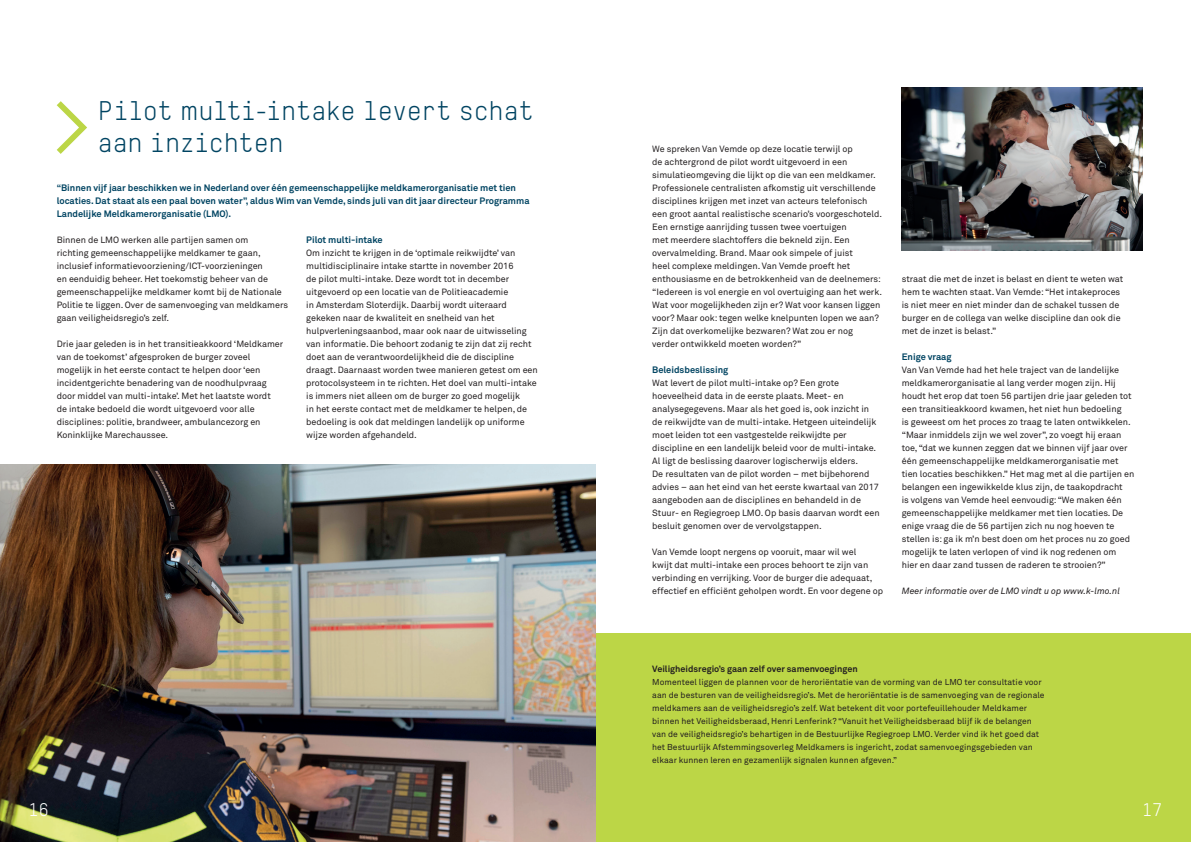
<style>
.page{position:relative;width:1191px;height:842px;background:#fff}
.page>*{position:absolute;margin:0;border:0;box-sizing:border-box;transform-origin:0 0}
.t1{font:26.5px/31.8px "TSTARTW";letter-spacing:.01em;color:#004462}
.t2{font:18px "TSTARTW";color:#fff}
.t3{font:700 9.2px/13px "Akkurat Std";color:#004462}
.t4{font:9px/13px "Akkurat Std";color:#231f20}
.t5{font:700 9px "Akkurat Std";color:#231f20}
.t6{font:italic 9px "Akkurat Std";color:#231f20}
.t7{font:8.5px/13px "Akkurat Std";letter-spacing:.005em;color:#231f20}
</style>
<div class="page">
<div style="left:595px;top:633px;width:596px;height:209px;background:#bcd646"></div>
<img style="left:0;top:464px;width:595px;height:378px">
<svg style="left:57px;top:101px;width:30px;height:53px"></svg>
<img style="left:901px;top:87px;width:241px;height:163px">
<h1 class="t1" style="left:98px;top:95px;width:437px">Pilot multi-intake levert schat aan inzichten</h1>
<p class="t3" style="left:57px;top:182px;width:474px">“Binnen vijf jaar beschikken we in Nederland over één gemeenschappelijke meldkamerorganisatie met tien locaties. Dat staat als een paal boven water”, aldus Wim van Vemde, sinds juli van dit jaar directeur Programma<br>Landelijke Meldkamerorganisatie (LMO).</p>
<p class="t4" style="left:57px;top:234px;width:233px">Binnen de LMO werken alle partijen samen om<br>richting gemeenschappelijke meldkamer te gaan, inclusief informatievoorziening/ICT-voorzieningen<br>en eenduidig beheer. Het toekomstig beheer van de gemeenschappelijke meldkamer komt bij de Nationale Politie te liggen. Over de samenvoeging van meldkamers gaan veiligheidsregio’s zelf.</p>
<p class="t4" style="left:57px;top:338px;width:228px">Drie jaar geleden is in het transitieakkoord ‘Meldkamer van de toekomst’ afgesproken de burger zoveel mogelijk in het eerste contact te helpen door ‘een incidentgerichte benadering van de noodhulpvraag door middel van multi-intake’. Met het laatste wordt<br>de intake bedoeld die wordt uitgevoerd voor alle disciplines: politie, brandweer, ambulancezorg en Koninklijke Marechaussee.</p>
<p class="t3" style="left:306px;top:234px;width:78px">Pilot multi-intake</p>
<p class="t4" style="left:306px;top:247px;width:233px">Om inzicht te krijgen in de ‘optimale reikwijdte’ van multidisciplinaire intake startte in november 2016<br>de pilot multi-intake. Deze wordt tot in december uitgevoerd op een locatie van de Politieacademie<br>in Amsterdam Sloterdijk. Daarbij wordt uiteraard gekeken naar de kwaliteit en snelheid van het hulpverleningsaanbod, maar ook naar de uitwisseling van informatie. Die behoort zodanig te zijn dat zij recht doet aan de verantwoordelijkheid die de discipline draagt. Daarnaast worden twee manieren getest om een protocolsysteem in te richten. Het doel van multi-intake is immers niet alleen om de burger zo goed mogelijk<br>in het eerste contact met de meldkamer te helpen, de bedoeling is ook dat meldingen landelijk op uniforme wijze worden afgehandeld.</p>
<p class="t4" style="left:652px;top:143px;width:231px">We spreken Van Vemde op deze locatie terwijl op<br>de achtergrond de pilot wordt uitgevoerd in een simulatieomgeving die lijkt op die van een meldkamer.<br>Professionele centralisten afkomstig uit verschillende disciplines krijgen met inzet van acteurs telefonisch een groot aantal realistische scenario’s voorgeschoteld.<br>Een ernstige aanrijding tussen twee voertuigen<br>met meerdere slachtoffers die bekneld zijn. Een overvalmelding. Brand. Maar ook simpele of juist<br>heel complexe meldingen. Van Vemde proeft het enthousiasme en de betrokkenheid van de deelnemers: “Iedereen is vol energie en vol overtuiging aan het werk.<br>Wat voor mogelijkheden zijn er? Wat voor kansen liggen voor? Maar ook: tegen welke knelpunten lopen we aan?<br>Zijn dat overkomelijke bezwaren? Wat zou er nog<br>verder ontwikkeld moeten worden?”</p>
<p class="t3" style="left:652px;top:364px;width:78px">Beleidsbeslissing</p>
<p class="t4" style="left:652px;top:377px;width:229px">Wat levert de pilot multi-intake op? Een grote hoeveelheid data in de eerste plaats. Meet- en analysegegevens. Maar als het goed is, ook inzicht in de reikwijdte van de multi-intake. Hetgeen uiteindelijk moet leiden tot een vastgestelde reikwijdte per discipline en een landelijk beleid voor de multi-intake.<br>Al ligt de beslissing daarover logischerwijs elders.<br>De resultaten van de pilot worden – met bijbehorend advies – aan het eind van het eerste kwartaal van 2017 aangeboden aan de disciplines en behandeld in de Stuur- en Regiegroep LMO. Op basis daarvan wordt een besluit genomen over de vervolgstappen.</p>
<p class="t4" style="left:652px;top:546px;width:233px">Van Vemde loopt nergens op vooruit, maar wil wel<br>kwijt dat multi-intake een proces behoort te zijn van verbinding en verrijking. Voor de burger die adequaat, effectief en efficiënt geholpen wordt. En voor degene op</p>
<p class="t4" style="left:901px;top:273px;width:223px">straat die met de inzet is belast en dient te weten wat hem te wachten staat. Van Vemde: “Het intakeproces is niet meer en niet minder dan de schakel tussen de burger en de collega van welke discipline dan ook die met de inzet is belast.”</p>
<p class="t3" style="left:901px;top:351px;width:51px">Enige vraag</p>
<p class="t4" style="left:901px;top:364px;width:234px">Van Van Vemde had het hele traject van de landelijke meldkamerorganisatie al lang verder mogen zijn. Hij houdt het erop dat toen 56 partijen drie jaar geleden tot een transitieakkoord kwamen, het niet hun bedoeling<br>is geweest om het proces zo traag te laten ontwikkelen. “Maar inmiddels zijn we wel zover”, zo voegt hij eraan toe, “dat we kunnen zeggen dat we binnen vijf jaar over één gemeenschappelijke meldkamerorganisatie met tien locaties beschikken.” Het mag met al die partijen en belangen een ingewikkelde klus zijn, de taakopdracht<br>is volgens van Vemde heel eenvoudig: “We maken één gemeenschappelijke meldkamer met tien locaties. De enige vraag die de 56 partijen zich nu nog hoeven te stellen is: ga ik m’n best doen om het proces nu zo goed mogelijk te laten verlopen of vind ik nog redenen om hier en daar zand tussen de raderen te strooien?”</p>
<p class="t6" style="left:901px;top:586px;width:220px">Meer informatie over de LMO vindt u op www.k-lmo.nl</p>
<p class="t5" style="left:652px;top:664px;width:207px">Veiligheidsregio’s gaan zelf over samenvoegingen</p>
<p class="t7" style="left:652px;top:676px;width:394px">Momenteel liggen de plannen voor de heroriëntatie van de vorming van de LMO ter consultatie voor aan de besturen van de veiligheidsregio’s. Met de heroriëntatie is de samenvoeging van de regionale meldkamers aan de veiligheidsregio’s zelf. Wat betekent dit voor portefeuillehouder Meldkamer binnen het Veiligheidsberaad, Henri Lenferink? “Vanuit het Veiligheidsberaad blijf ik de belangen van de veiligheidsregio’s behartigen in de Bestuurlijke Regiegroep LMO. Verder vind ik het goed dat het Bestuurlijk Afstemmingsoverleg Meldkamers is ingericht, zodat samenvoegingsgebieden van elkaar kunnen leren en gezamenlijk signalen kunnen afgeven.”</p>
<h2 class="t2" style="left:28px;top:799px;width:23px">16</h2>
<h2 class="t2" style="left:1142px;top:799px;width:22px">17</h2>
</div>
